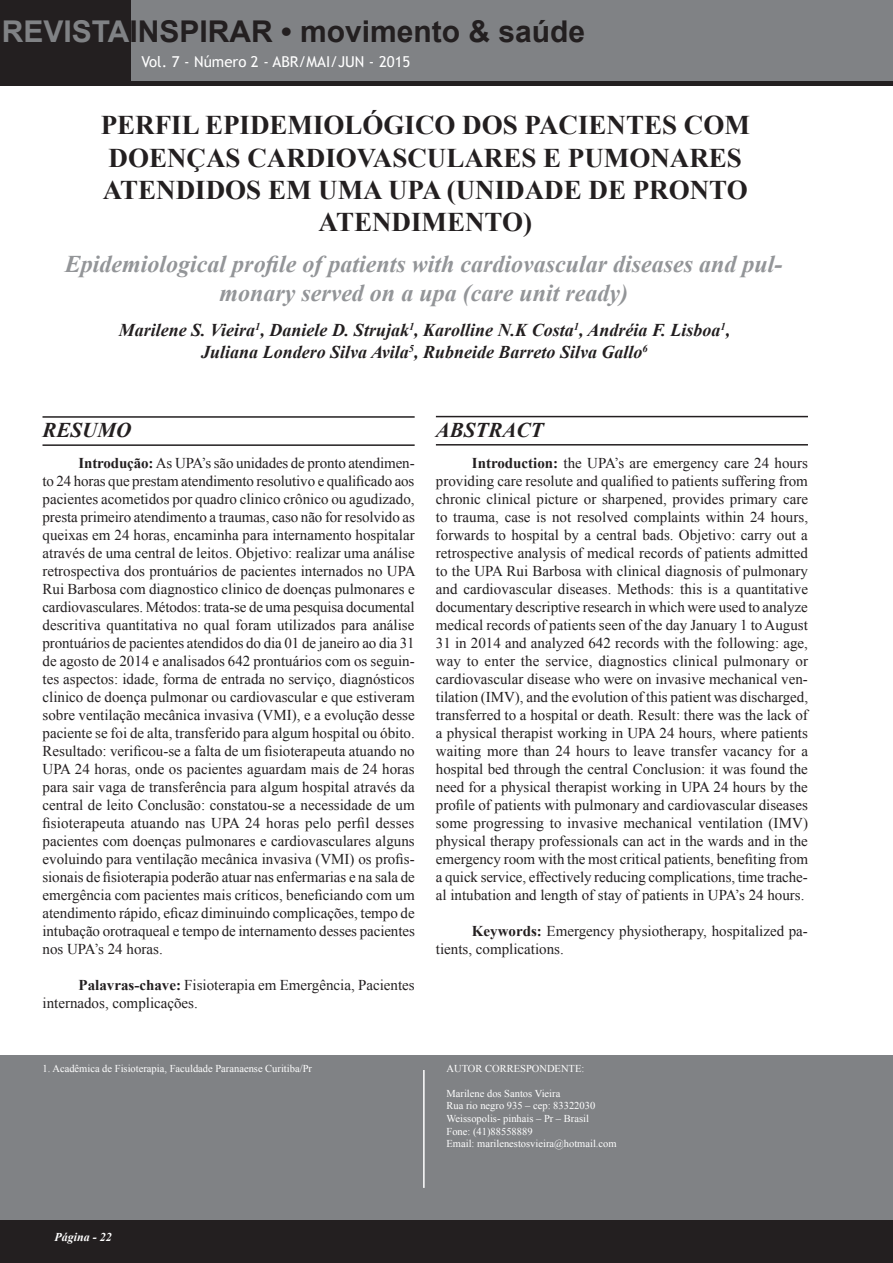
<style>
.page{position:relative;width:893px;height:1263px;background:#fff}
.page>*{position:absolute;margin:0;border:0;box-sizing:border-box;transform-origin:0 0}
.t1{font:700 30px "Arial";color:#231f20}
.Título{font:700 27px/32.4px "Times New Roman";color:#231f20;text-align:center}
.Titulo_Inglês{font:italic 700 24px/28.8px "Times New Roman";color:#939598;text-align:center}
.Introdução{font:italic 700 21px "Times New Roman";color:#231f20}
.Título_Autores{font:italic 700 18px "Times New Roman";color:#231f20}
.Corpo_do_texto{font:15px/18px "Times New Roman";color:#231f20;text-align:justify}
.t2{font:15px "Trebuchet MS";color:#fff}
.t3{font:italic 700 12px "Times New Roman";color:#fff}
.txtrodape{font:10.5px "Times New Roman";color:#fff}
.s1{color:#808285}
.s2{font-weight:700}
</style>
<div class="page">
<div style="left:0;top:0;width:893px;height:85px;background:#231f20"></div>
<div style="left:0;top:1220px;width:893px;height:43px;background:#231f20"></div>
<div style="left:132px;top:0;width:761px;height:80px;background:#808285"></div>
<div style="left:0;top:1055px;width:893px;height:164px;background:#808285"></div>
<hr style="left:43px;top:416px;width:372px;height:2px;background:#231f20">
<hr style="left:43px;top:444px;width:372px;height:2px;background:#231f20">
<hr style="left:436px;top:416px;width:372px;height:1px;background:#231f20">
<hr style="left:436px;top:444px;width:372px;height:1px;background:#231f20">
<hr style="left:423px;top:1070px;width:2px;height:118px;background:#fff">
<h1 class="t1" style="left:2px;top:12px;width:585px"><span class="s1">REVISTA</span>INSPIRAR • movimento &amp; saúde</h1>
<p class="t2" style="left:141px;top:53px;width:271px">Vol. 7 - Número 2 - ABR/MAI/JUN - 2015</p>
<p class="Título" style="left:101px;top:108px;width:651px">PERFIL EPIDEMIOLÓGICO DOS PACIENTES COM DOENÇAS CARDIOVASCULARES E PUMONARES ATENDIDOS EM UMA UPA (UNIDADE DE PRONTO ATENDIMENTO)</p>
<p class="Titulo_Inglês" style="left:65px;top:249px;width:719px">Epidemiological profile of patients with cardiovascular diseases and pul&shy;monary served on a upa (care unit ready)</p>
<p class="Título_Autores" style="left:119px;top:318px;width:613px">Marilene S. Vieira<sup>1</sup>, Daniele D. Strujak<sup>1</sup>, Karolline N.K Costa<sup>1</sup>, Andréia F. Lisboa<sup>1</sup>,</p>
<p class="Título_Autores" style="left:201px;top:339px;width:448px">Juliana Londero Silva Avila<sup>5</sup>, Rubneide Barreto Silva Gallo<sup>6</sup></p>
<p class="Introdução" style="left:43px;top:416px;width:90px">RESUMO</p>
<p class="Corpo_do_texto" style="left:43px;top:454px;width:374px;text-indent:36px"><span class="s2">Introdução:</span> As UPA’s são unidades de pronto atendimen&shy;to 24 horas que prestam atendimento resolutivo e qualificado aos pacientes acometidos por quadro clinico crônico ou agudizado, presta primeiro atendimento a traumas, caso não for resolvido as queixas em 24 horas, encaminha para internamento hospitalar através de uma central de leitos. Objetivo: realizar uma análise retrospectiva dos prontuários de pacientes internados no UPA Rui Barbosa com diagnostico clinico de doenças pulmonares e cardiovasculares. Métodos: trata-se de uma pesquisa documental descritiva quantitativa no qual foram utilizados para análise prontuários de pacientes atendidos do dia 01 de janeiro ao dia 31 de agosto de 2014 e analisados 642 prontuários com os seguin&shy;tes aspectos: idade, forma de entrada no serviço, diagnósticos clinico de doença pulmonar ou cardiovascular e que estiveram sobre ventilação mecânica invasiva (VMI), e a evolução desse paciente se foi de alta, transferido para algum hospital ou óbito.<br>Resultado: verificou-se a falta de um fisioterapeuta atuando no UPA 24 horas, onde os pacientes aguardam mais de 24 horas para sair vaga de transferência para algum hospital através da central de leito Conclusão: constatou-se a necessidade de um fisioterapeuta atuando nas UPA 24 horas pelo perfil desses pacientes com doenças pulmonares e cardiovasculares alguns evoluindo para ventilação mecânica invasiva (VMI) os profis&shy;sionais de fisioterapia poderão atuar nas enfermarias e na sala de emergência com pacientes mais críticos, beneficiando com um atendimento rápido, eficaz diminuindo complicações, tempo de intubação orotraqueal e tempo de internamento desses pacientes nos UPA’s 24 horas.</p>
<p class="Corpo_do_texto" style="left:43px;top:976px;width:374px;text-indent:36px"><span class="s2">Palavras-chave:</span> Fisioterapia em Emergência, Pacientes internados, complicações.</p>
<p class="Introdução" style="left:436px;top:415px;width:109px">ABSTRACT</p>
<p class="Corpo_do_texto" style="left:436px;top:454px;width:374px;text-indent:36px"><span class="s2">Introduction:</span> the UPA’s are emergency care 24 hours providing care resolute and qualified to patients suffering from chronic clinical picture or sharpened, provides primary care to trauma, case is not resolved complaints within 24 hours, forwards to hospital by a central bads. Objetivo: carry out a retrospective analysis of medical records of patients admitted to the UPA Rui Barbosa with clinical diagnosis of pulmonary and cardiovascular diseases. Methods: this is a quantitative documentary descriptive research in which were used to analyze medical records of patients seen of the day January 1 to August 31 in 2014 and analyzed 642 records with the following: age, way to enter the service, diagnostics clinical pulmonary or cardiovascular disease who were on invasive mechanical ven&shy;tilation (IMV), and the evolution of this patient was discharged, transferred to a hospital or death. Result: there was the lack of a physical therapist working in UPA 24 hours, where patients waiting more than 24 hours to leave transfer vacancy for a hospital bed through the central Conclusion: it was found the need for a physical therapist working in UPA 24 hours by the profile of patients with pulmonary and cardiovascular diseases some progressing to invasive mechanical ventilation (IMV) physical therapy professionals can act in the wards and in the emergency room with the most critical patients, benefiting from a quick service, effectively reducing complications, time trache&shy;al intubation and length of stay of patients in UPA’s 24 hours.</p>
<p class="Corpo_do_texto" style="left:436px;top:922px;width:374px;text-indent:36px"><span class="s2">Keywords:</span> Emergency physiotherapy, hospitalized pa&shy;tients, complications.</p>
<p class="txtrodape" style="left:43px;top:1061px;width:271px">1. Acadêmica de Fisioterapia, Faculdade Paranaense Curitiba/Pr</p>
<p class="txtrodape" style="left:447px;top:1061px;width:139px">AUTOR CORRESPONDENTE:</p>
<p class="txtrodape" style="left:447px;top:1086px;width:115px">Marilene dos Santos Vieira</p>
<p class="txtrodape" style="left:447px;top:1099px;width:150px">Rua rio negro 935 – cep: 83322030</p>
<p class="txtrodape" style="left:447px;top:1111px;width:144px">Weissopolis- pinhais – Pr – Brasil</p>
<p class="txtrodape" style="left:447px;top:1124px;width:88px">Fone: (41)88558889</p>
<p class="txtrodape" style="left:447px;top:1136px;width:172px">Email: marilenestosvieira@hotmail.com</p>
<p class="t3" style="left:55px;top:1229px;width:59px">Página - 22</p>
</div>
